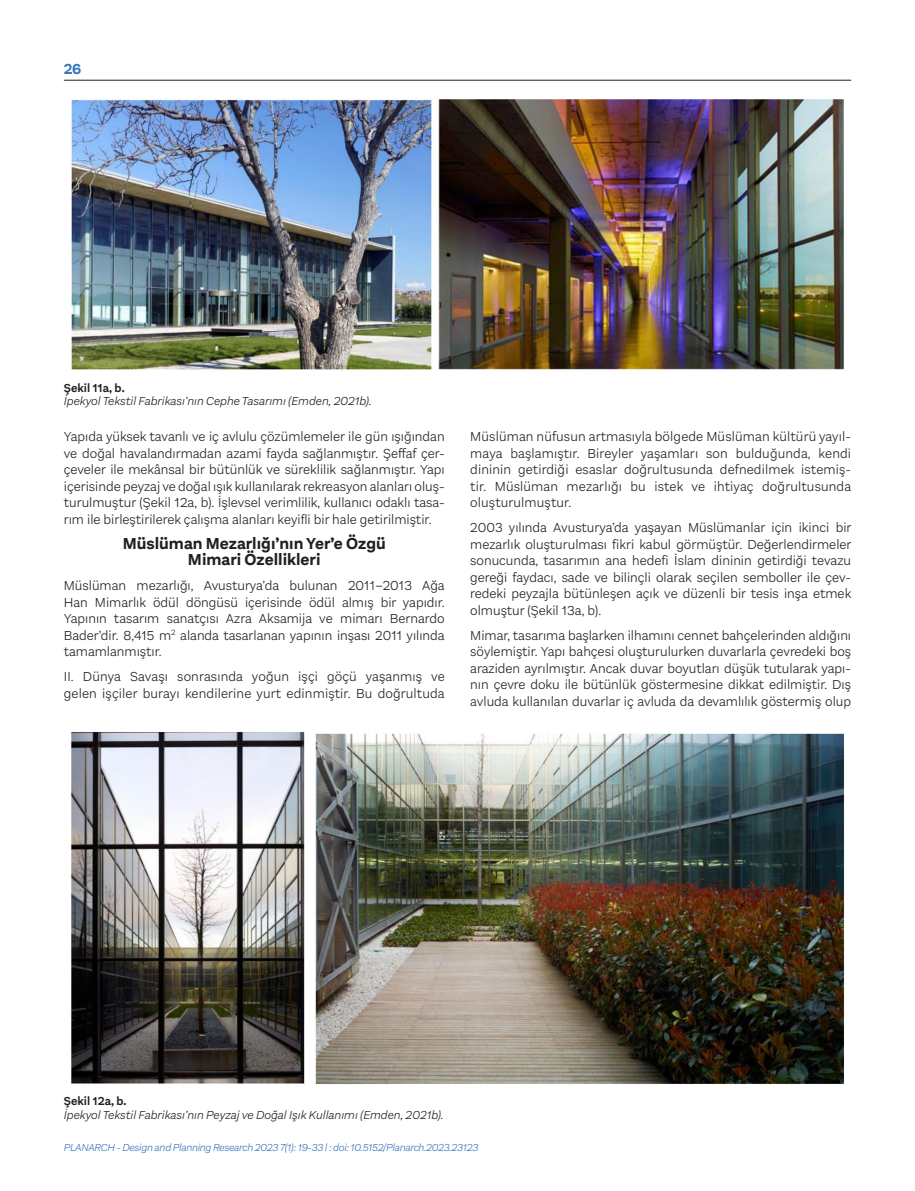
<style>
.page{position:relative;width:915px;height:1191px;background:#fff}
.page>*{position:absolute;margin:0;border:0;box-sizing:border-box;transform-origin:0 0}
.t1{font:700 16.5px/16.5px "Aestetico";color:#231f20;text-align:center}
.t2{font:700 15px "Aestetico";color:#3876bb}
.t3{font:300 13.5px/16.5px "Aestetico";color:#231f20;text-align:justify}
.t4{font:italic 300 12px "Aestetico";color:#231f20}
.t5{font:600 12px "Aestetico";color:#231f20}
.t6{font:italic 300 10.5px "Aestetico";letter-spacing:-.025em;color:#3876bb}
</style>
<div class="page">
<hr style="left:64px;top:80px;width:786px;height:1px;background:#231f20">
<img style="left:71px;top:99px;width:773px;height:271px">
<img style="left:71px;top:732px;width:773px;height:352px">
<p class="t2" style="left:64px;top:60px;width:19px">26</p>
<p class="t5" style="left:64px;top:381px;width:62px">Şekil 11a, b.</p>
<p class="t4" style="left:64px;top:395px;width:309px">İpekyol Tekstil Fabrikası’nın Cephe Tasarımı (Emden, 2021b).</p>
<p class="t3" style="left:64px;top:428px;width:382px">Yapıda yüksek tavanlı ve iç avlulu çözümlemeler ile gün ışığından ve doğal havalandırmadan azami fayda sağlanmıştır. Şeffaf çer&shy;çeveler ile mekânsal bir bütünlük ve süreklilik sağlanmıştır. Yapı içerisinde peyzaj ve doğal ışık kullanılarak rekreasyon alanları oluş&shy;turulmuştur (Şekil 12a, b). İşlevsel verimlilik, kullanıcı odaklı tasa&shy;rım ile birleştirilerek çalışma alanları keyifli bir hale getirilmiştir.</p>
<p class="t1" style="left:123px;top:535px;width:264px">Müslüman Mezarlığı’nın Yer’e Özgü<br>Mimari Özellikleri</p>
<p class="t3" style="left:64px;top:577px;width:382px">Müslüman mezarlığı, Avusturya’da bulunan 2011–2013 Ağa Han Mimarlık ödül döngüsü içerisinde ödül almış bir yapıdır.<br>Yapının tasarım sanatçısı Azra Aksamija ve mimarı Bernardo Bader’dir. 8,415 m<sup>2</sup> alanda tasarlanan yapının inşası 2011 yılında tamamlanmıştır.</p>
<p class="t3" style="left:64px;top:668px;width:382px">II. Dünya Savaşı sonrasında yoğun işçi göçü yaşanmış ve gelen işçiler burayı kendilerine yurt edinmiştir. Bu doğrultuda</p>
<p class="t3" style="left:470px;top:428px;width:382px">Müslüman nüfusun artmasıyla bölgede Müslüman kültürü yayıl&shy;maya başlamıştır. Bireyler yaşamları son bulduğunda, kendi dininin getirdiği esaslar doğrultusunda defnedilmek istemiş&shy;tir. Müslüman mezarlığı bu istek ve ihtiyaç doğrultusunda oluşturulmuştur.</p>
<p class="t3" style="left:470px;top:519px;width:382px">2003 yılında Avusturya’da yaşayan Müslümanlar için ikinci bir mezarlık oluşturulması fikri kabul görmüştür. Değerlendirmeler sonucunda, tasarımın ana hedefi İslam dininin getirdiği tevazu gereği faydacı, sade ve bilinçli olarak seçilen semboller ile çev&shy;redeki peyzajla bütünleşen açık ve düzenli bir tesis inşa etmek olmuştur (Şekil 13a, b).</p>
<p class="t3" style="left:470px;top:627px;width:382px">Mimar, tasarıma başlarken ilhamını cennet bahçelerinden aldığını söylemiştir. Yapı bahçesi oluşturulurken duvarlarla çevredeki boş araziden ayrılmıştır. Ancak duvar boyutları düşük tutularak yapı&shy;nın çevre doku ile bütünlük göstermesine dikkat edilmiştir. Dış avluda kullanılan duvarlar iç avluda da devamlılık göstermiş olup</p>
<p class="t5" style="left:64px;top:1094px;width:64px">Şekil 12a, b.</p>
<p class="t4" style="left:64px;top:1108px;width:381px">İpekyol Tekstil Fabrikası’nın Peyzaj ve Doğal Işık Kullanımı (Emden, 2021b).</p>
<p class="t6" style="left:64px;top:1141px;width:416px">PLANARCH - Design and Planning Research 2023 7(1): 19-33 l : doi: 10.5152/Planarch.2023.23123</p>
</div>
